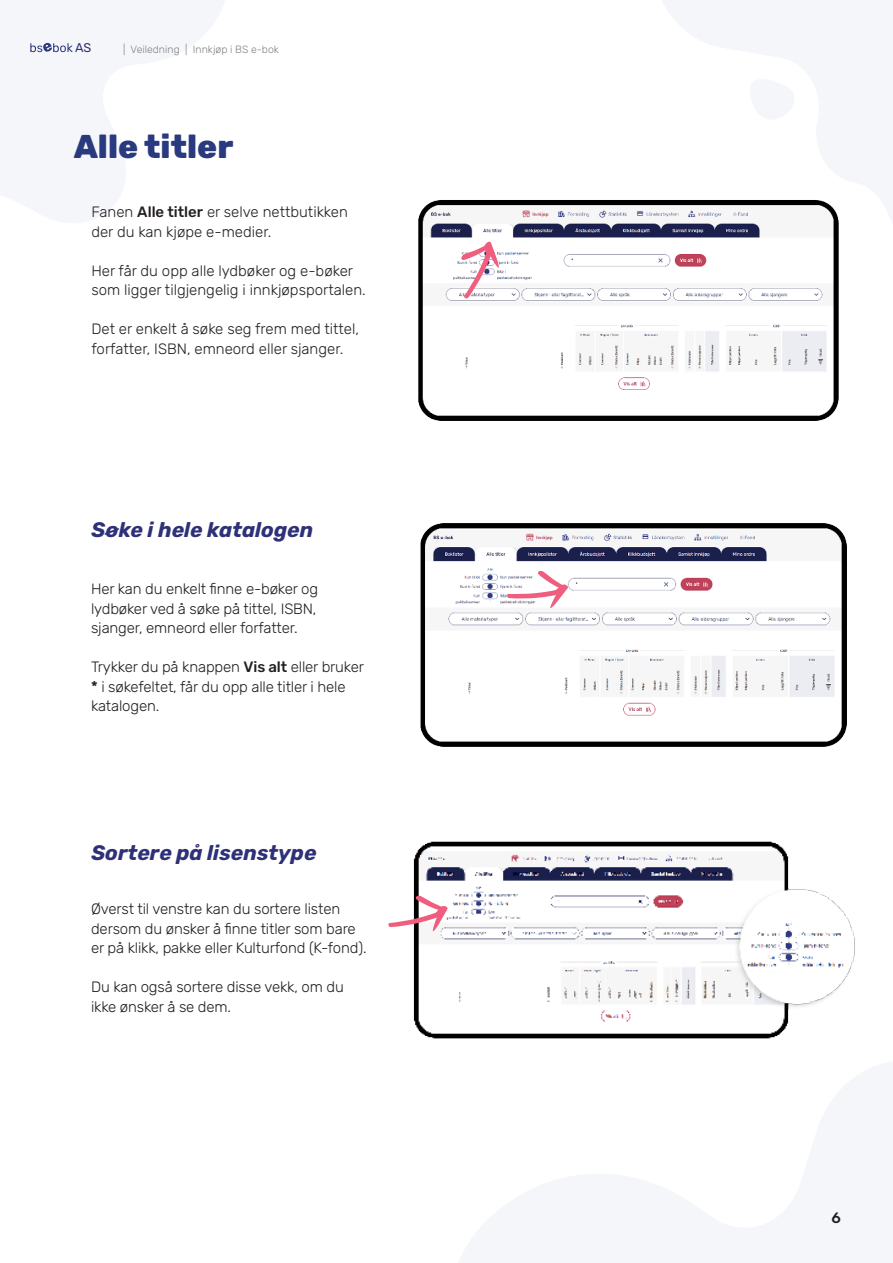
<style>
.page{position:relative;width:893px;height:1263px;background:#fff}
.page>*{position:absolute;margin:0;border:0;box-sizing:border-box;transform-origin:0 0}
.t1{font:800 33px "Rubik";color:#2a3a7f}
.t2{font:italic 700 21px "Rubik";color:#2e3078}
.t3{font:300 15px/19.5px "Rubik";letter-spacing:-.01em;color:#231f20}
.t4{font:500 15px "Rubik";color:#231f20}
.t5{font:12.6px "Rubik";color:#2e3279}
.t6{font:300 10.5px "Rubik";color:#808285}
.s1{font-weight:500}
</style>
<div class="page">
<svg style="left:459px;top:1062px;width:434px;height:201px;fill:#f4f6f9"></svg>
<svg style="left:0;top:0;width:225px;height:223px;fill:#f4f6f9"></svg>
<svg style="left:662px;top:0;width:231px;height:222px;fill:#f4f6f9"></svg>
<svg style="left:749px;top:71px;width:51px;height:51px"></svg>
<img style="left:420px;top:523px;width:427px;height:224px">
<img style="left:418px;top:187px;width:434px;height:234px">
<svg style="left:461px;top:240px;width:38px;height:59px"></svg>
<svg style="left:30px;top:43px;width:43px;height:9px"></svg>
<svg style="left:506px;top:571px;width:63px;height:37px"></svg>
<img style="left:413px;top:841px;width:442px;height:265px">
<svg style="left:388px;top:895px;width:61px;height:36px"></svg>
<p class="t5" style="left:75px;top:41px;width:18px">AS</p>
<p class="t6" style="left:123px;top:44px;width:157px">| Veiledning | Innkjøp i BS e-bok</p>
<p class="t1" style="left:74px;top:127px;width:161px">Alle titler</p>
<p class="t3" style="left:91px;top:203px;width:258px">Fanen <span class="s1">Alle titler</span> er selve nettbutikken der du kan kjøpe e-medier.</p>
<p class="t3" style="left:91px;top:261px;width:276px">Her får du opp alle lydbøker og e-bøker som ligger tilgjengelig i innkjøpsportalen.</p>
<p class="t3" style="left:91px;top:320px;width:269px">Det er enkelt å søke seg frem med tittel, forfatter, ISBN, emneord eller sjanger.</p>
<p class="t2" style="left:91px;top:517px;width:223px">Søke i hele katalogen</p>
<p class="t3" style="left:91px;top:580px;width:229px;text-align:justify">Her kan du enkelt finne e-bøker og lydbøker ved å søke på tittel, ISBN, sjanger, emneord eller forfatter.</p>
<p class="t3" style="left:91px;top:658px;width:274px">Trykker du på knappen <span class="s1">Vis alt</span> eller bruker <span class="s1">*</span> i søkefeltet, får du opp alle titler i hele katalogen.</p>
<p class="t2" style="left:91px;top:840px;width:227px">Sortere på lisenstype</p>
<p class="t3" style="left:91px;top:899px;width:277px">Øverst til venstre kan du sortere listen dersom du ønsker å finne titler som bare er på klikk, pakke eller Kulturfond (K-fond).</p>
<p class="t3" style="left:91px;top:977px;width:254px">Du kan også sortere disse vekk, om du ikke ønsker å se dem.</p>
<p class="t4" style="left:831px;top:1209px;width:11px">6</p>
</div>
